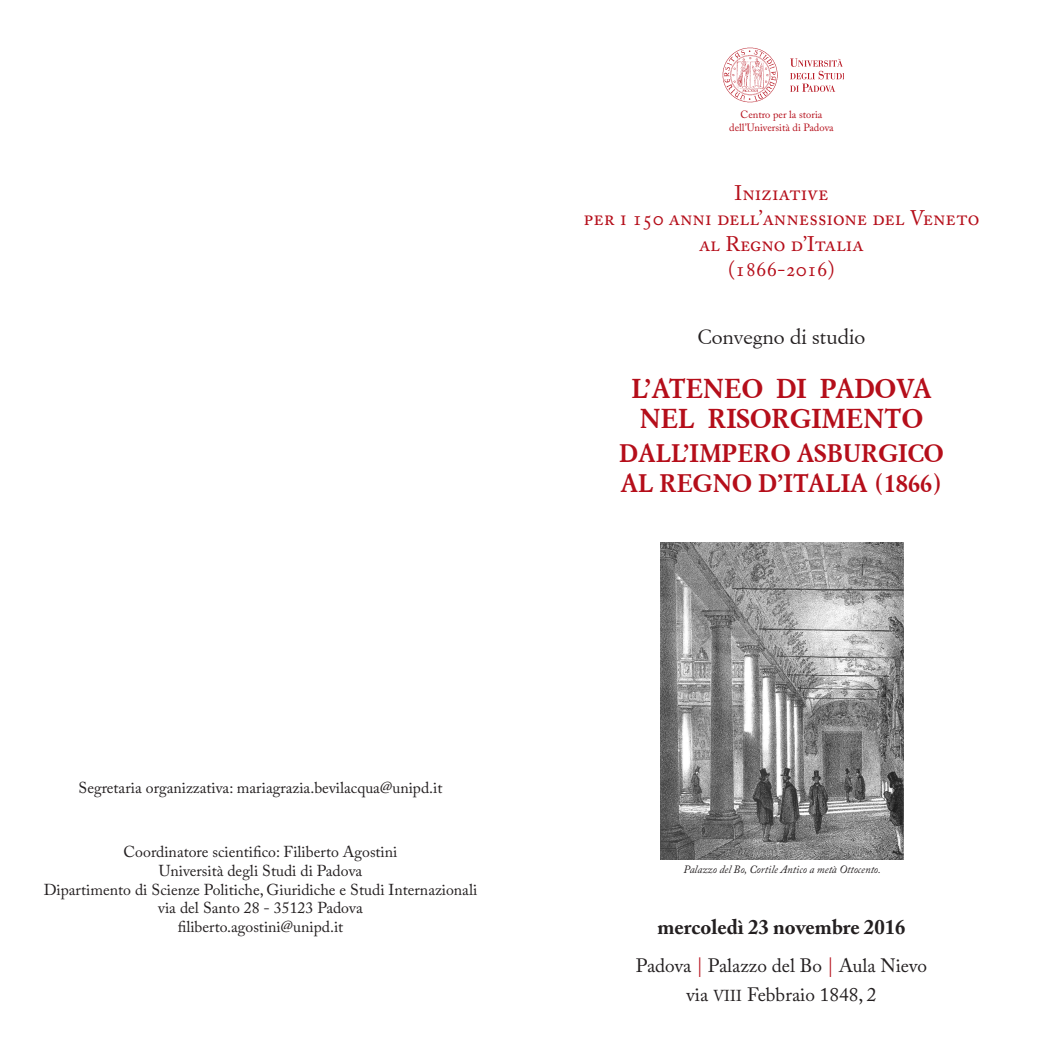
<style>
.page{position:relative;width:1042px;height:1042px;background:#fff}
.page>*{position:absolute;margin:0;border:0;box-sizing:border-box;transform-origin:0 0}
.t1{font:700 27.12px "Simoncini Garamond";color:#b50e1a;scale:.96 1}
.t2{font:700 25.2px "Simoncini Garamond";color:#b50e1a;scale:.96 1}
.t3{font:21px "Adobe Caslon Pro";color:#b50e1a}
.t4{font:700 20.82px "Adobe Caslon Pro";color:#231f20}
.t5{font:20.82px "Simoncini Garamond";color:#231f20}
.t6{font:19.25px "Adobe Caslon Pro";color:#231f20}
.Normale{font:15.75px "Adobe Caslon Pro";color:#231f20}
.t7{font:italic 11.2px "Adobe Caslon Pro";color:#231f20}
.t8{font:10.5px "Adobe Caslon Pro";color:#b50e1a}
.s1{color:#b50e1a}
.s2{font-size:15.75px}
</style>
<div class="page">
<img style="left:723px;top:47px;width:120px;height:56px">
<img style="left:660px;top:542px;width:243px;height:318px">
<p class="t8" style="left:740px;top:109px;width:83px">Centro per la storia</p>
<p class="t8" style="left:729px;top:121px;width:106px">dell’Università di Padova</p>
<p class="t3" style="left:734px;top:181px;width:95px">Iniziative</p>
<p class="t3" style="left:583px;top:206px;width:397px">per i 150 anni dell’annessione del Veneto</p>
<p class="t3" style="left:699px;top:231px;width:166px">al Regno d’Italia</p>
<p class="t3" style="left:728px;top:256px;width:108px">(1866-2016)</p>
<p class="t5" style="left:698px;top:324px;width:169px">Convegno di studio</p>
<p class="t1" style="left:631px;top:371px;width:314px">L’ATENEO DI PADOVA</p>
<p class="t1" style="left:640px;top:401px;width:296px">NEL RISORGIMENTO</p>
<p class="t2" style="left:619px;top:437px;width:340px">DALL’IMPERO ASBURGICO</p>
<p class="t2" style="left:620px;top:467px;width:337px">AL REGNO D’ITALIA (1866)</p>
<p class="Normale" style="left:78px;top:778px;width:366px">Segretaria organizzativa: mariagrazia.bevilacqua@unipd.it</p>
<p class="Normale" style="left:124px;top:842px;width:275px">Coordinatore scientifico: Filiberto Agostini</p>
<p class="Normale" style="left:159px;top:861px;width:205px">Università degli Studi di Padova</p>
<p class="Normale" style="left:44px;top:880px;width:435px">Dipartimento di Scienze Politiche, Giuridiche e Studi Internazionali</p>
<p class="Normale" style="left:158px;top:899px;width:206px">via del Santo 28 - 35123 Padova</p>
<p class="Normale" style="left:178px;top:917px;width:167px">filiberto.agostini@unipd.it</p>
<p class="t7" style="left:683px;top:862px;width:199px">Palazzo del Bo, Cortile Antico a metà Ottocento.</p>
<p class="t4" style="left:657px;top:915px;width:250px">mercoledì 23 novembre 2016</p>
<p class="t6" style="left:636px;top:954px;width:292px">Padova <span class="s1">|</span> Palazzo del Bo <span class="s1">|</span> Aula Nievo</p>
<p class="t6" style="left:686px;top:982px;width:191px">via <span class="s2">VIII</span> Febbraio 1848, 2</p>
</div>
